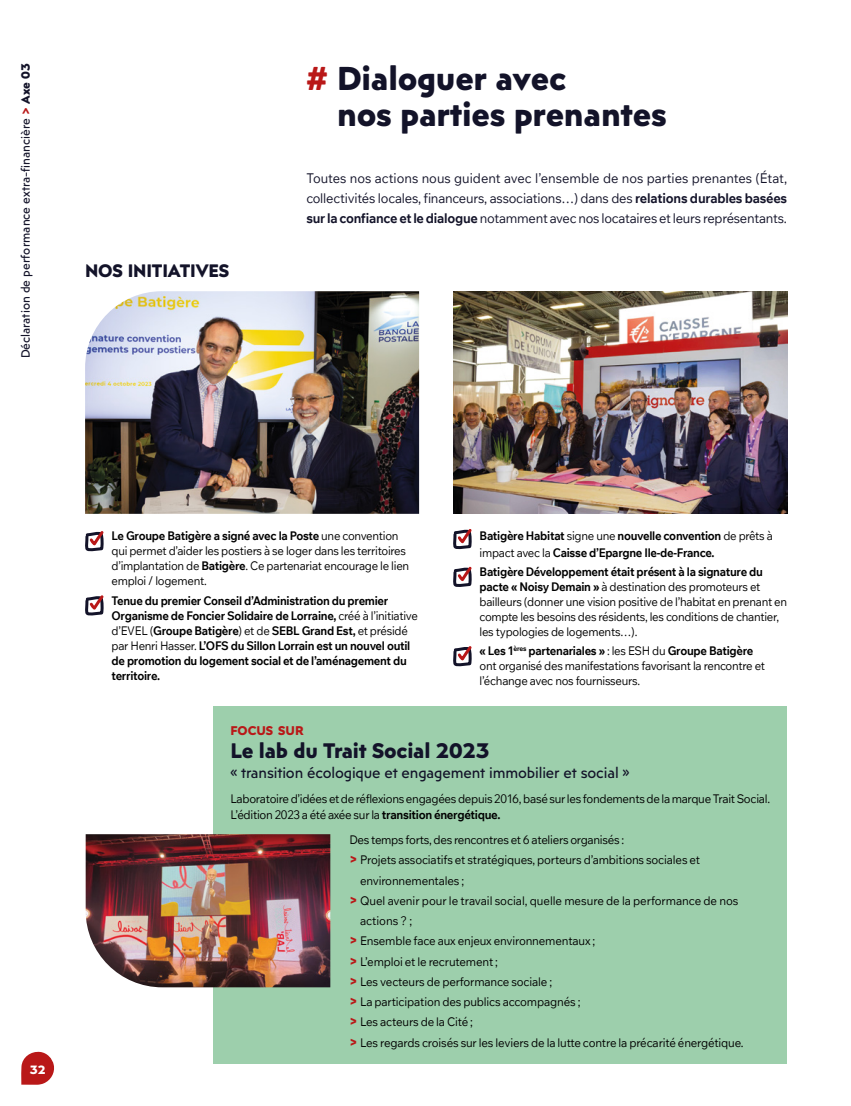
<style>
.page{position:relative;width:851px;height:1106px;background:#fff}
.page>*{position:absolute;margin:0;border:0;box-sizing:border-box;transform-origin:0 0}
.t1{font:700 33px/36px "Posterama Text";letter-spacing:-.01em;color:#131329}
.t2{font:700 21px "Posterama Text";letter-spacing:-.01em;color:#131329}
.t3{font:700 18px "Posterama Text";letter-spacing:-.01em;color:#131329}
.t4{font:15px "Posterama Text";letter-spacing:-.01em;color:#131329}
.t5{font:13.5px/20.2px "Wix Madefor Text";letter-spacing:-.02em;color:#131329;text-align:justify;scale:.95 1}
.t6{font:700 12.6px "Posterama Text";color:#b91818}
.t7{font:12px/15px "Wix Madefor Text";letter-spacing:-.025em;color:#000;scale:.94 1}
.t8{font:12px/16.5px "Wix Madefor Text";letter-spacing:-.025em;color:#000;scale:.95 1}
.t9{font:700 12px/15px "Wix Madefor Text";letter-spacing:-.025em;color:#000;scale:.94 1}
.t10{font:12px "Wix Madefor Text";letter-spacing:-.005em;color:#000;scale:.95 1}
.t11{font:12px "Posterama Text";color:#131329}
.t12{font:700 12px "Posterama Text";color:#fff}
.s1{font-weight:700;color:#b91818}
.s2{font-weight:700}
.s3{color:#b91818}
.s4{font-weight:400}
.s5{font-weight:800;font-size:13.5px;color:#b91818}
</style>
<div class="page">
<svg style="left:85px;top:531px;width:19px;height:21px"></svg>
<svg style="left:85px;top:595px;width:19px;height:21px"></svg>
<svg style="left:453px;top:529px;width:19px;height:21px"></svg>
<svg style="left:453px;top:566px;width:19px;height:21px"></svg>
<svg style="left:453px;top:646px;width:19px;height:21px"></svg>
<div style="left:213px;top:705px;width:574px;height:358px;background:#9dcfac"></div>
<img style="left:86px;top:834px;width:244px;height:153px">
<img style="left:85px;top:291px;width:334px;height:223px">
<img style="left:453px;top:291px;width:334px;height:223px">
<svg style="left:21px;top:1051px;width:33px;height:33px"></svg>
<p class="t11" style="left:18px;top:358px;width:297px;rotate:-90deg">Déclaration de performance extra-financière <span class="s1">&gt;</span> <span class="s2">Axe 03</span></p>
<h3 class="t3" style="left:85px;top:258px;width:146px">NOS INITIATIVES</h3>
<h1 class="t1" style="left:337px;top:60px;width:331px;text-indent:-31px"><span class="s3">#</span> Dialoguer avec<br>nos parties prenantes</h1>
<p class="t5" style="left:306px;top:167px;width:507px">Toutes nos actions nous guident avec l’ensemble de nos parties prenantes (État, collectivités locales, financeurs, associations…) dans des <span class="s2">relations durables basées sur la confiance et le dialogue</span> notamment avec nos locataires et leurs représentants.</p>
<p class="t12" style="left:30px;top:1061px;width:17px">32</p>
<p class="t7" style="left:111px;top:527px;width:318px"><span class="s2">Le Groupe Batigère a signé avec la Poste</span> une convention qui permet d’aider les postiers à se loger dans les territoires d’implantation de <span class="s2">Batigère</span>. Ce partenariat encourage le lien emploi / logement.</p>
<p class="t9" style="left:111px;top:592px;width:327px">Tenue du premier Conseil d’Administration du premier Organisme de Foncier Solidaire de Lorraine, <span class="s4">créé à l’initiative d’EVEL (</span>Groupe Batigère<span class="s4">) et de</span> SEBL Grand Est, <span class="s4">et présidé par Henri Hasser.</span> L’OFS du Sillon Lorrain est un nouvel outil de promotion du logement social et de l’aménagement du territoire.</p>
<p class="t9" style="left:479px;top:527px;width:313px;line-height:16.5px">Batigère Habitat <span class="s4">signe une</span> nouvelle convention <span class="s4">de prêts à impact avec la</span> Caisse d’Epargne Ile-de-France.</p>
<p class="t7" style="left:479px;top:563px;width:329px"><span class="s2">Batigère Développement était présent à la signature du pacte « Noisy Demain »</span> à destination des promoteurs et bailleurs (donner une vision positive de l’habitat en prenant en compte les besoins des résidents, les conditions de chantier, les typologies de logements…).</p>
<p class="t7" style="left:479px;top:642px;width:305px"><span class="s2">« Les 1</span><sup>ères</sup> <span class="s2">partenariales »</span> : les ESH du <span class="s2">Groupe Batigère </span>ont organisé des manifestations favorisant la rencontre et l’échange avec nos fournisseurs.</p>
<p class="t6" style="left:230px;top:722px;width:75px">FOCUS SUR</p>
<h2 class="t2" style="left:230px;top:736px;width:260px">Le lab du Trait Social 2023</h2>
<p class="t4" style="left:230px;top:763px;width:400px">« transition écologique et engagement immobilier et social »</p>
<p class="t8" style="left:230px;top:789px;width:569px">Laboratoire d’idées et de réflexions engagées depuis 2016, basé sur les fondements de la marque Trait Social.<br>L’édition 2023 a été axée sur la <span class="s2">transition énergétique.</span></p>
<p class="t8" style="left:349px;top:830px;width:291px">Des temps forts, des rencontres et 6 ateliers organisés :</p>
<p class="t8" style="left:349px;top:851px;width:370px"><span class="s5">&gt;</span> Projets associatifs et stratégiques, porteurs d’ambitions sociales et</p>
<p class="t8" style="left:360px;top:871px;width:111px">environnementales ;</p>
<p class="t10" style="left:349px;top:891px;width:411px"><span class="s5">&gt;</span> Quel avenir pour le travail social, quelle mesure de la performance de nos</p>
<p class="t10" style="left:360px;top:911px;width:56px">actions ? ;</p>
<p class="t8" style="left:349px;top:932px;width:260px"><span class="s5">&gt;</span> Ensemble face aux enjeux environnementaux ;</p>
<p class="t8" style="left:349px;top:952px;width:158px"><span class="s5">&gt;</span> L’emploi et le recrutement ;</p>
<p class="t8" style="left:349px;top:972px;width:215px"><span class="s5">&gt;</span> Les vecteurs de performance sociale ;</p>
<p class="t8" style="left:349px;top:992px;width:244px"><span class="s5">&gt;</span> La participation des publics accompagnés ;</p>
<p class="t8" style="left:349px;top:1013px;width:132px"><span class="s5">&gt;</span> Les acteurs de la Cité ;</p>
<p class="t8" style="left:349px;top:1033px;width:416px"><span class="s5">&gt;</span> Les regards croisés sur les leviers de la lutte contre la précarité énergétique.</p>
</div>
